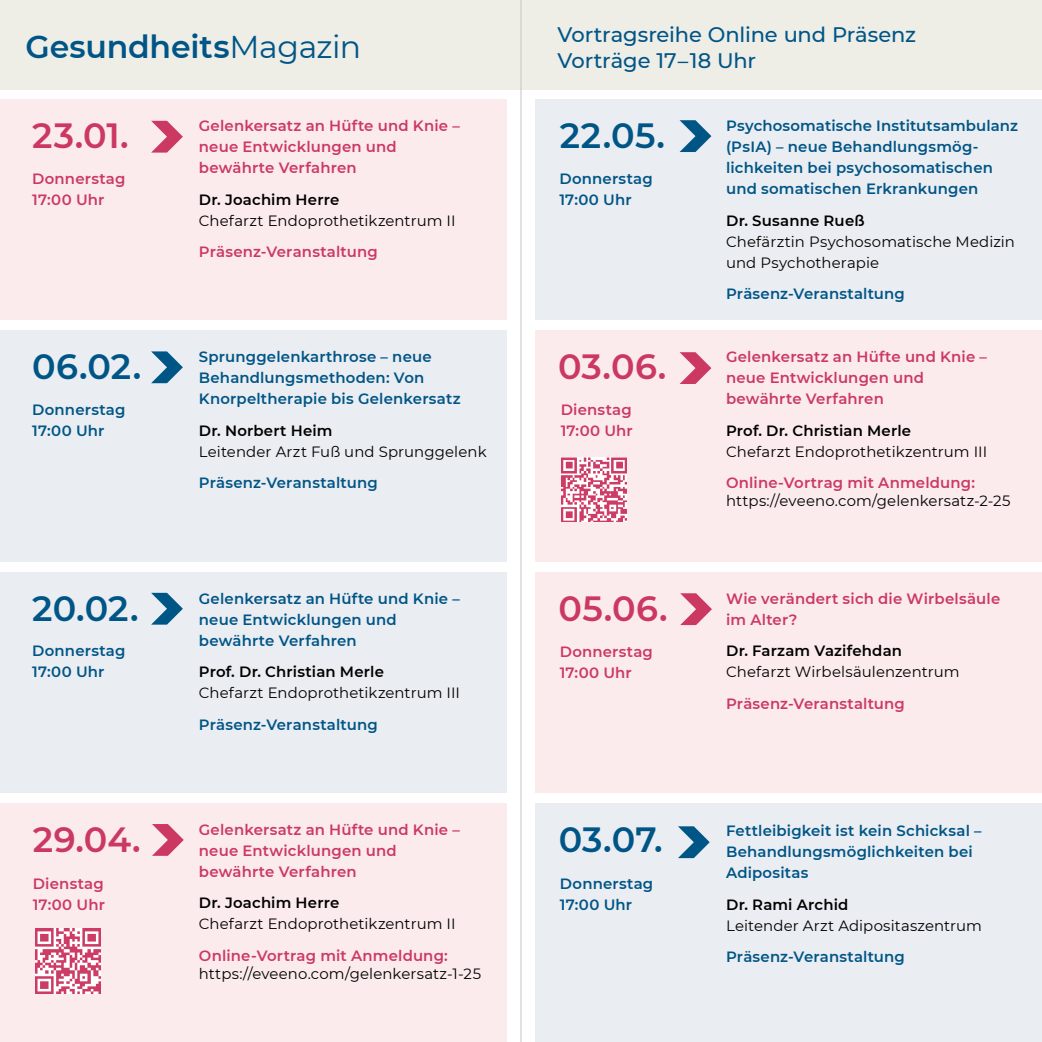
<style>
.page{position:relative;width:1042px;height:1042px;background:#fff}
.page>*{position:absolute;margin:0;border:0;box-sizing:border-box;transform-origin:0 0}
.t1{font:600 35px "Montserrat";letter-spacing:.01em;color:#cb3963}
.t2{font:600 35px "Montserrat";letter-spacing:.005em;color:#005587}
.t3{font:600 31.5px "Montserrat";letter-spacing:-.005em;color:#005587}
.t4{font:500 21px/26.2px "Montserrat";letter-spacing:-.005em;color:#005587}
.t5{font:600 14.88px/21px "Montserrat";letter-spacing:.015em;color:#005587}
.t6{font:600 14.88px/21px "Montserrat";letter-spacing:.015em;color:#cb3963}
.t7{font:14.88px/21px "Montserrat";letter-spacing:.01em;color:#000}
.t8{font:600 14.88px "Montserrat";letter-spacing:.015em;color:#000}
.s1{font-weight:400}
</style>
<div class="page">
<div style="left:521px;top:0;width:521px;height:89px;background:#eeede6"></div>
<div style="left:0;top:0;width:521px;height:89px;background:#eeede6"></div>
<div style="left:0;top:803px;width:506px;height:239px;background:#fcebec"></div>
<div style="left:0;top:100px;width:506px;height:220px;background:#fcebec"></div>
<img style="left:35px;top:928px;width:65px;height:65px">
<svg style="left:152px;top:824px;width:32px;height:32px"></svg>
<svg style="left:151px;top:121px;width:32px;height:32px"></svg>
<div style="left:0;top:331px;width:506px;height:231px;background:#eaedf1"></div>
<svg style="left:151px;top:351px;width:32px;height:32px"></svg>
<div style="left:0;top:572px;width:506px;height:221px;background:#eaedf1"></div>
<svg style="left:151px;top:593px;width:32px;height:31px"></svg>
<div style="left:536px;top:100px;width:506px;height:220px;background:#eaedf1"></div>
<div style="left:536px;top:803px;width:506px;height:239px;background:#eaedf1"></div>
<div style="left:536px;top:331px;width:506px;height:231px;background:#fcebec"></div>
<div style="left:536px;top:572px;width:506px;height:221px;background:#fcebec"></div>
<svg style="left:678px;top:826px;width:32px;height:32px"></svg>
<svg style="left:679px;top:120px;width:32px;height:32px"></svg>
<svg style="left:679px;top:352px;width:32px;height:32px"></svg>
<svg style="left:680px;top:593px;width:32px;height:32px"></svg>
<img style="left:561px;top:457px;width:65px;height:65px">
<hr style="left:521px;top:0;width:1px;height:1042px;background:#c5c5c5">
<h2 class="t3" style="left:25px;top:24px;width:337px">Gesundheits<span class="s1">Magazin</span></h2>
<h3 class="t4" style="left:557px;top:20px;width:360px">Vortragsreihe Online und Präsenz<br>Vorträge 17–18 Uhr</h3>
<h1 class="t1" style="left:32px;top:111px;width:98px">23.01.</h1>
<p class="t6" style="left:32px;top:167px;width:95px">Donnerstag<br>17:00 Uhr</p>
<p class="t6" style="left:199px;top:115px;width:262px">Gelenkersatz an Hüfte und Knie – neue Entwicklungen und bewährte Verfahren</p>
<p class="t8" style="left:199px;top:189px;width:142px">Dr. Joachim Herre</p>
<p class="t7" style="left:199px;top:210px;width:258px">Chefarzt Endoprothetikzentrum II</p>
<p class="t6" style="left:199px;top:241px;width:180px">Präsenz-Veranstaltung</p>
<h1 class="t2" style="left:560px;top:111px;width:106px">22.05.</h1>
<p class="t5" style="left:559px;top:167px;width:95px">Donnerstag<br>17:00 Uhr</p>
<p class="t5" style="left:726px;top:115px;width:293px">Psychosomatische Institutsambulanz (PsIA) – neue Behandlungsmög&shy;lichkeiten bei psychosomatischen und somatischen Erkrankungen</p>
<p class="t8" style="left:726px;top:210px;width:140px">Dr. Susanne Rueß</p>
<p class="t7" style="left:726px;top:231px;width:290px">Chefärztin Psychosomatische Medizin und Psychotherapie</p>
<p class="t5" style="left:726px;top:283px;width:180px">Präsenz-Veranstaltung</p>
<h1 class="t2" style="left:32px;top:342px;width:111px">06.02.</h1>
<p class="t5" style="left:32px;top:398px;width:95px">Donnerstag<br>17:00 Uhr</p>
<p class="t5" style="left:199px;top:346px;width:263px">Sprunggelenkarthrose – neue<br>Behandlungsmethoden: Von<br>Knorpeltherapie bis Gelenkersatz</p>
<p class="t8" style="left:199px;top:420px;width:135px">Dr. Norbert Heim</p>
<p class="t7" style="left:199px;top:441px;width:289px">Leitender Arzt Fuß und Sprunggelenk</p>
<p class="t5" style="left:199px;top:472px;width:180px">Präsenz-Veranstaltung</p>
<h1 class="t1" style="left:558px;top:342px;width:110px">03.06.</h1>
<p class="t6" style="left:561px;top:398px;width:74px">Dienstag<br>17:00 Uhr</p>
<p class="t6" style="left:726px;top:346px;width:262px">Gelenkersatz an Hüfte und Knie – neue Entwicklungen und bewährte Verfahren</p>
<p class="t8" style="left:726px;top:420px;width:186px">Prof. Dr. Christian Merle</p>
<p class="t7" style="left:726px;top:441px;width:263px">Chefarzt Endoprothetikzentrum III</p>
<p class="t6" style="left:726px;top:472px;width:250px">Online-Vortrag mit Anmeldung:</p>
<p class="t7" style="left:726px;top:490px;width:286px">https://eveeno.com/gelenkersatz-2-25</p>
<h1 class="t2" style="left:32px;top:584px;width:108px">20.02.</h1>
<p class="t6" style="left:726px;top:587px;width:276px">Wie verändert sich die Wirbelsäule im Alter?</p>
<p class="t8" style="left:726px;top:640px;width:177px">Dr. Farzam Vazifehdan</p>
<p class="t7" style="left:726px;top:661px;width:235px">Chefarzt Wirbelsäulenzentrum</p>
<p class="t6" style="left:726px;top:692px;width:180px">Präsenz-Veranstaltung</p>
<p class="t5" style="left:199px;top:587px;width:262px">Gelenkersatz an Hüfte und Knie – neue Entwicklungen und bewährte Verfahren</p>
<p class="t8" style="left:199px;top:661px;width:186px">Prof. Dr. Christian Merle</p>
<p class="t7" style="left:199px;top:682px;width:263px">Chefarzt Endoprothetikzentrum III</p>
<p class="t5" style="left:199px;top:713px;width:180px">Präsenz-Veranstaltung</p>
<h1 class="t1" style="left:558px;top:583px;width:111px">05.06.</h1>
<p class="t5" style="left:32px;top:640px;width:95px">Donnerstag<br>17:00 Uhr</p>
<p class="t6" style="left:560px;top:640px;width:95px">Donnerstag<br>17:00 Uhr</p>
<h1 class="t1" style="left:33px;top:815px;width:109px">29.04.</h1>
<p class="t6" style="left:33px;top:873px;width:74px">Dienstag<br>17:00 Uhr</p>
<p class="t6" style="left:199px;top:818px;width:262px">Gelenkersatz an Hüfte und Knie – neue Entwicklungen und bewährte Verfahren</p>
<p class="t8" style="left:199px;top:892px;width:142px">Dr. Joachim Herre</p>
<p class="t7" style="left:199px;top:913px;width:258px">Chefarzt Endoprothetikzentrum II</p>
<p class="t6" style="left:199px;top:944px;width:250px">Online-Vortrag mit Anmeldung:</p>
<p class="t7" style="left:199px;top:962px;width:284px">https://eveeno.com/gelenkersatz-1-25</p>
<h1 class="t2" style="left:559px;top:815px;width:105px">03.07.</h1>
<p class="t5" style="left:560px;top:872px;width:95px">Donnerstag<br>17:00 Uhr</p>
<p class="t5" style="left:726px;top:820px;width:257px">Fettleibigkeit ist kein Schicksal –<br>Behandlungsmöglichkeiten bei<br>Adipositas</p>
<p class="t8" style="left:726px;top:894px;width:124px">Dr. Rami Archid</p>
<p class="t7" style="left:726px;top:914px;width:257px">Leitender Arzt Adipositaszentrum</p>
<p class="t5" style="left:726px;top:946px;width:180px">Präsenz-Veranstaltung</p>
</div>
